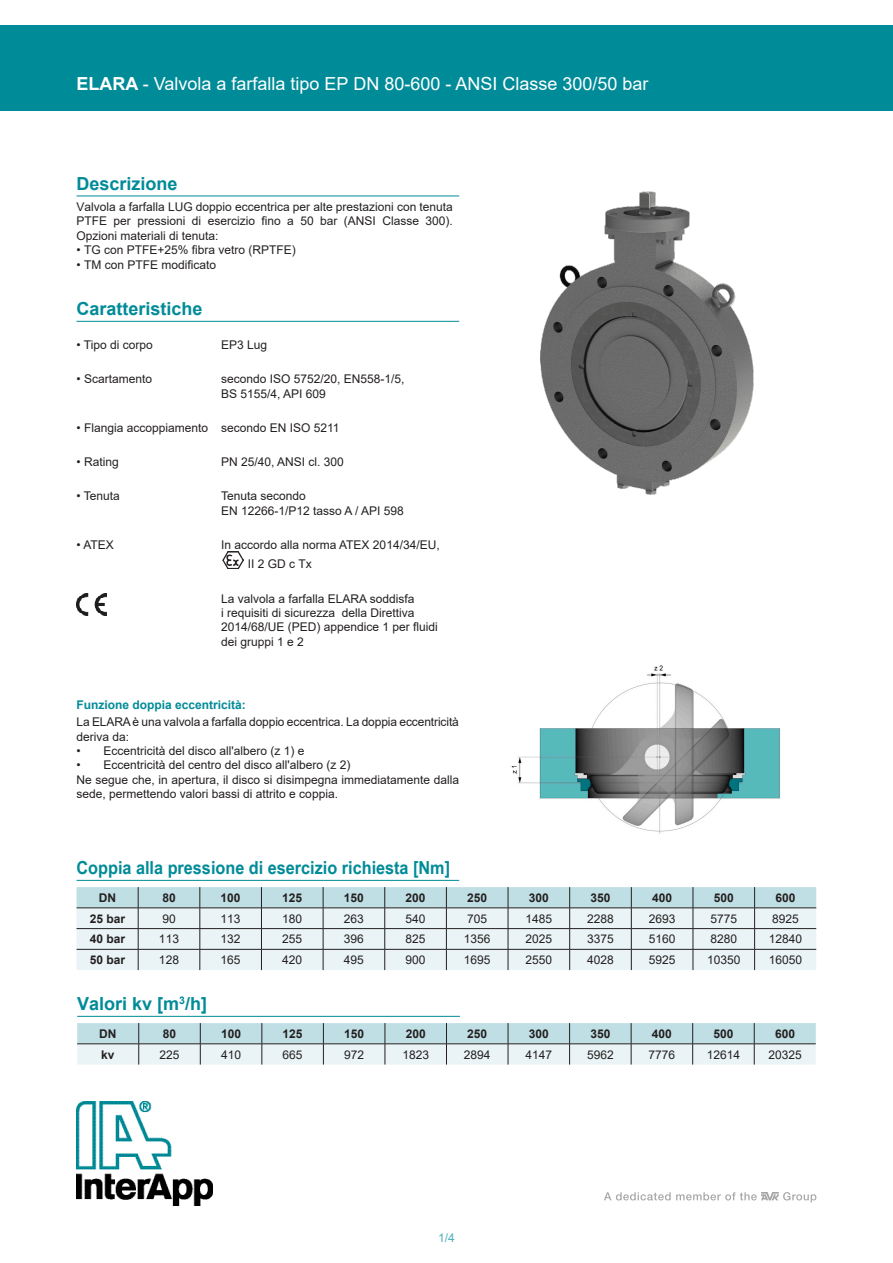
<style>
.page{position:relative;width:893px;height:1263px;background:#fff}
.page>*{position:absolute;margin:0;border:0;box-sizing:border-box;transform-origin:0 0}
.t1{font:18px "Arial";color:#fff}
.t2{font:700 18px "Arial Narrow";color:#008b98;scale:1.1 1}
.t3{font:700 18px "Arial";color:#008b98}
.t4{font:12px/14.4px "Arial";color:#231f20}
.t5{font:700 12px "Arial";color:#231f20}
.t6{font:700 12px "Arial";color:#008b98}
.t7{font:12px "Arial";color:#4aafba}
.s1{font-weight:700}
</style>
<div class="page">
<img style="left:77px;top:1101px;width:136px;height:105px">
<div style="left:0;top:26px;width:893px;height:85px;background:#008b98"></div>
<svg style="left:604px;top:1192px;width:212px;height:10px"></svg>
<img style="left:541px;top:192px;width:212px;height:302px">
<img style="left:511px;top:665px;width:269px;height:169px">
<svg style="left:77px;top:887px;width:739px;height:83px;background:#d5e4e6"></svg>
<svg style="left:77px;top:1023px;width:739px;height:41px;background:#cde1e4"></svg>
<hr style="left:77px;top:196px;width:382px;height:1px;background:#008b98">
<hr style="left:77px;top:321px;width:382px;height:1px;background:#008b98">
<img style="left:223px;top:551px;width:20px;height:17px">
<img style="left:77px;top:594px;width:29px;height:21px">
<hr style="left:77px;top:880px;width:382px;height:1px;background:#008b98">
<hr style="left:77px;top:1016px;width:383px;height:1px;background:#008b98">
<h1 class="t1" style="left:77px;top:71px;width:573px"><span class="s1">ELARA</span> - Valvola a farfalla tipo EP DN 80-600 - ANSI Classe 300/50 bar</h1>
<p class="t3" style="left:77px;top:171px;width:103px">Descrizione</p>
<p class="t4" style="left:77px;top:200px;width:378px;text-align:justify">Valvola a farfalla LUG doppio eccentrica per alte prestazioni con tenuta PTFE per pressioni di esercizio fino a 50 bar (ANSI Classe 300).<br>Opzioni materiali di tenuta:</p>
<p class="t4" style="left:77px;top:243px;width:221px">• TG con PTFE+25% fibra vetro (RPTFE)</p>
<p class="t4" style="left:77px;top:257px;width:141px">• TM con PTFE modificato</p>
<p class="t3" style="left:77px;top:296px;width:128px">Caratteristiche</p>
<p class="t4" style="left:77px;top:337px;width:78px">• Tipo di corpo</p>
<p class="t4" style="left:221px;top:337px;width:48px">EP3 Lug</p>
<p class="t4" style="left:77px;top:372px;width:77px">• Scartamento</p>
<p class="t4" style="left:221px;top:372px;width:185px">secondo ISO 5752/20, EN558-1/5,</p>
<p class="t4" style="left:221px;top:386px;width:106px">BS 5155/4, API 609</p>
<p class="t4" style="left:77px;top:420px;width:133px">• Flangia accoppiamento</p>
<p class="t4" style="left:221px;top:420px;width:120px">secondo EN ISO 5211</p>
<p class="t4" style="left:77px;top:454px;width:44px">• Rating</p>
<p class="t4" style="left:221px;top:454px;width:124px">PN 25/40, ANSI cl. 300</p>
<p class="t4" style="left:77px;top:489px;width:45px">• Tenuta</p>
<p class="t4" style="left:221px;top:489px;width:86px">Tenuta secondo</p>
<p class="t4" style="left:221px;top:503px;width:184px">EN 12266-1/P12 tasso A / API 598</p>
<p class="t4" style="left:77px;top:537px;width:39px">• ATEX</p>
<p class="t4" style="left:248px;top:535px;width:193px;line-height:19.4px;text-indent:-27px">In accordo alla norma ATEX 2014/34/EU,<br>II 2 GD c Tx</p>
<p class="t4" style="left:221px;top:591px;width:218px">La valvola a farfalla ELARA soddisfa<br>i requisiti di sicurezza della Direttiva 2014/68/UE (PED) appendice 1 per fluidi dei gruppi 1 e 2</p>
<p class="t6" style="left:77px;top:696px;width:171px">Funzione doppia eccentricità:</p>
<p class="t4" style="left:77px;top:715px;width:384px">La ELARA è una valvola a farfalla doppio eccentrica. La doppia eccentricità deriva da:</p>
<p class="t4" style="left:77px;top:743px;width:230px">• Eccentricità del disco all'albero (z 1) e</p>
<p class="t4" style="left:77px;top:758px;width:276px">• Eccentricità del centro del disco all'albero (z 2)</p>
<p class="t4" style="left:77px;top:772px;width:384px">Ne segue che, in apertura, il disco si disimpegna immediatamente dalla sede, permettendo valori bassi di attrito e coppia.</p>
<p class="t2" style="left:77px;top:854px;width:341px">Coppia alla pressione di esercizio richiesta [Nm]</p>
<p class="t5" style="left:99px;top:889px;width:19px">DN</p>
<p class="t5" style="left:162px;top:889px;width:15px">80</p>
<p class="t5" style="left:221px;top:889px;width:22px">100</p>
<p class="t5" style="left:282px;top:889px;width:22px">125</p>
<p class="t5" style="left:344px;top:889px;width:22px">150</p>
<p class="t5" style="left:406px;top:889px;width:22px">200</p>
<p class="t5" style="left:467px;top:889px;width:22px">250</p>
<p class="t5" style="left:529px;top:889px;width:22px">300</p>
<p class="t5" style="left:590px;top:889px;width:22px">350</p>
<p class="t5" style="left:652px;top:889px;width:22px">400</p>
<p class="t5" style="left:714px;top:889px;width:22px">500</p>
<p class="t5" style="left:775px;top:889px;width:22px">600</p>
<p class="t5" style="left:90px;top:910px;width:37px">25 bar</p>
<p class="t4" style="left:162px;top:911px;width:15px">90</p>
<p class="t4" style="left:221px;top:911px;width:22px">113</p>
<p class="t4" style="left:282px;top:911px;width:22px">180</p>
<p class="t4" style="left:344px;top:911px;width:22px">263</p>
<p class="t4" style="left:406px;top:911px;width:22px">540</p>
<p class="t4" style="left:467px;top:911px;width:22px">705</p>
<p class="t4" style="left:525px;top:911px;width:28px">1485</p>
<p class="t4" style="left:587px;top:911px;width:28px">2288</p>
<p class="t4" style="left:649px;top:911px;width:28px">2693</p>
<p class="t4" style="left:710px;top:911px;width:28px">5775</p>
<p class="t4" style="left:772px;top:911px;width:28px">8925</p>
<p class="t5" style="left:90px;top:931px;width:37px">40 bar</p>
<p class="t4" style="left:159px;top:932px;width:22px">113</p>
<p class="t4" style="left:221px;top:932px;width:22px">132</p>
<p class="t4" style="left:282px;top:932px;width:22px">255</p>
<p class="t4" style="left:344px;top:932px;width:22px">396</p>
<p class="t4" style="left:406px;top:932px;width:22px">825</p>
<p class="t4" style="left:464px;top:932px;width:28px">1356</p>
<p class="t4" style="left:525px;top:932px;width:28px">2025</p>
<p class="t4" style="left:587px;top:932px;width:28px">3375</p>
<p class="t4" style="left:649px;top:932px;width:28px">5160</p>
<p class="t4" style="left:710px;top:932px;width:28px">8280</p>
<p class="t4" style="left:769px;top:932px;width:35px">12840</p>
<p class="t5" style="left:90px;top:951px;width:37px">50 bar</p>
<p class="t4" style="left:159px;top:952px;width:22px">128</p>
<p class="t4" style="left:221px;top:952px;width:22px">165</p>
<p class="t4" style="left:282px;top:952px;width:22px">420</p>
<p class="t4" style="left:344px;top:952px;width:22px">495</p>
<p class="t4" style="left:406px;top:952px;width:22px">900</p>
<p class="t4" style="left:464px;top:952px;width:28px">1695</p>
<p class="t4" style="left:525px;top:952px;width:28px">2550</p>
<p class="t4" style="left:587px;top:952px;width:28px">4028</p>
<p class="t4" style="left:649px;top:952px;width:28px">5925</p>
<p class="t4" style="left:707px;top:952px;width:35px">10350</p>
<p class="t4" style="left:769px;top:952px;width:35px">16050</p>
<p class="t3" style="left:77px;top:991px;width:131px">Valori kv [m<sup>3</sup>/h]</p>
<p class="t5" style="left:99px;top:1025px;width:19px">DN</p>
<p class="t5" style="left:163px;top:1025px;width:15px">80</p>
<p class="t5" style="left:221px;top:1025px;width:22px">100</p>
<p class="t5" style="left:283px;top:1025px;width:22px">125</p>
<p class="t5" style="left:344px;top:1025px;width:22px">150</p>
<p class="t5" style="left:406px;top:1025px;width:22px">200</p>
<p class="t5" style="left:467px;top:1025px;width:22px">250</p>
<p class="t5" style="left:529px;top:1025px;width:22px">300</p>
<p class="t5" style="left:590px;top:1025px;width:22px">350</p>
<p class="t5" style="left:652px;top:1025px;width:22px">400</p>
<p class="t5" style="left:713px;top:1025px;width:22px">500</p>
<p class="t5" style="left:775px;top:1025px;width:22px">600</p>
<p class="t5" style="left:101px;top:1046px;width:15px">kv</p>
<p class="t4" style="left:159px;top:1047px;width:22px">225</p>
<p class="t4" style="left:221px;top:1047px;width:22px">410</p>
<p class="t4" style="left:283px;top:1047px;width:22px">665</p>
<p class="t4" style="left:344px;top:1047px;width:22px">972</p>
<p class="t4" style="left:402px;top:1047px;width:28px">1823</p>
<p class="t4" style="left:464px;top:1047px;width:28px">2894</p>
<p class="t4" style="left:525px;top:1047px;width:28px">4147</p>
<p class="t4" style="left:587px;top:1047px;width:28px">5962</p>
<p class="t4" style="left:649px;top:1047px;width:28px">7776</p>
<p class="t4" style="left:707px;top:1047px;width:35px">12614</p>
<p class="t4" style="left:768px;top:1047px;width:35px">20325</p>
<p class="t7" style="left:438px;top:1229px;width:18px">1/4</p>
</div>
